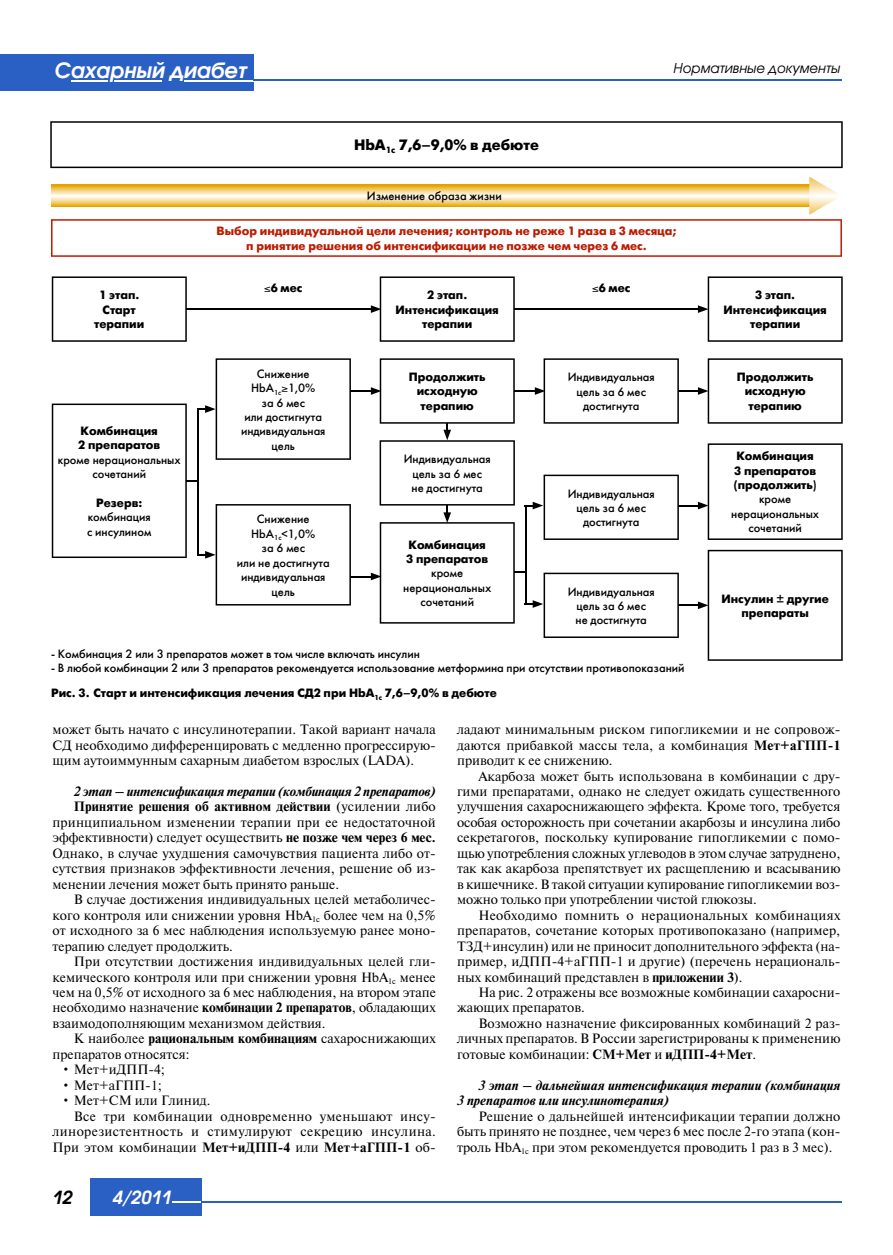
<style>
.page{position:relative;width:893px;height:1255px;background:#fff}
.page>*{position:absolute;margin:0;border:0;box-sizing:border-box;transform-origin:0 0}
.t1{font:italic 700 21px "Avant Garde Gothic C";color:#fff}
.t2{font:italic 700 18px "Avant Garde Gothic C";color:#fff}
.t3{font:italic 700 18px "Avant Garde Gothic C";color:#000}
.t4{font:700 15px "Futura Futuris C";color:#000}
.t5{font:13.5px/15.5px "Newton C";color:#000;text-align:justify}
.t6{font:italic 700 13.5px/15.5px "Newton C";color:#000}
.t7{font:13.5px "Newton C";letter-spacing:.025em;color:#000}
.t8{font:700 13.5px "Newton C";letter-spacing:.01em;color:#000}
.t9{font:italic 13.5px "Avant Garde Gothic C";color:#000}
.t10{font:12px/14.4px "Futura Futuris C";color:#000;text-align:center}
.t11{font:700 12px/14.4px "Futura Futuris C";color:#000;text-align:center}
.t12{font:700 12px/14.4px "Futura Futuris C";color:#bb1c00;text-align:center}
.s1{font-weight:400}
.s2{font-weight:700}
</style>
<div class="page">
<div style="left:90px;top:1178px;width:112px;height:37px;background:#2a5fc3"></div>
<hr style="left:173px;top:1200px;width:29px;height:2px;background:#fff">
<hr style="left:202px;top:1200px;width:640px;height:2px;background:#2a5fc3">
<div style="left:0;top:54px;width:254px;height:37px;background:#2a5fc3"></div>
<hr style="left:114px;top:80px;width:48px;height:1px;background:#fff">
<hr style="left:185px;top:80px;width:73px;height:1px;background:#fff">
<hr style="left:72px;top:80px;width:36px;height:1px;background:#fff">
<hr style="left:254px;top:80px;width:588px;height:1px;background:#2a5fc3">
<svg style="left:50px;top:121px;width:793px;height:47px"></svg>
<svg style="left:51px;top:176px;width:791px;height:81px"></svg>
<hr style="left:167px;top:308px;width:206px;height:2px;background:#000">
<hr style="left:349px;top:390px;width:24px;height:2px;background:#000">
<hr style="left:349px;top:575px;width:24px;height:2px;background:#000">
<hr style="left:494px;top:308px;width:206px;height:2px;background:#000">
<svg style="left:52px;top:276px;width:135px;height:66px"></svg>
<svg style="left:371px;top:276px;width:144px;height:66px"></svg>
<svg style="left:52px;top:358px;width:299px;height:247px"></svg>
<svg style="left:698px;top:276px;width:145px;height:66px"></svg>
<svg style="left:371px;top:358px;width:472px;height:302px"></svg>
<h1 class="t1" style="left:55px;top:61px;width:194px">Сахарный диабет</h1>
<p class="t9" style="left:673px;top:62px;width:168px">Нормативные документы</p>
<p class="t4" style="left:354px;top:139px;width:186px">HbA<sub>1c</sub> 7,6–9,0% в дебюте</p>
<p class="t10" style="left:367px;top:190px;width:136px">Изменение образа жизни</p>
<p class="t12" style="left:217px;top:225px;width:461px">Выбор индивидуальной цели лечения; контроль не реже 1 раза в 3 месяца; п ринятие решения об интенсификации не позже чем через 6 мес.</p>
<p class="t11" style="left:264px;top:282px;width:40px">≤6 мес</p>
<p class="t11" style="left:592px;top:282px;width:40px">≤6 мес</p>
<p class="t11" style="left:94px;top:289px;width:52px">1 этап.<br>Старт терапии</p>
<p class="t11" style="left:396px;top:289px;width:105px">2 этап.<br>Интенсификация терапии</p>
<p class="t11" style="left:78px;top:424px;width:84px;text-align:left">Комбинация<br>2 препаратов</p>
<p class="t10" style="left:58px;top:453px;width:124px">кроме нерациональных сочетаний</p>
<p class="t11" style="left:96px;top:496px;width:48px">Резерв:</p>
<p class="t10" style="left:87px;top:511px;width:66px;text-align:left">комбинация с инсулином</p>
<p class="t10" style="left:241px;top:368px;width:86px">Снижение<br>HbA<sub>1c</sub>≥1,0%<br>за 6 мес<br>или достигнута индивидуальная цель</p>
<p class="t10" style="left:237px;top:513px;width:94px">Снижение<br>HbA<sub>1c</sub>&lt;1,0%<br>за 6 мес<br>или не достигнута индивидуальная цель</p>
<p class="t11" style="left:409px;top:371px;width:78px">Продолжить исходную терапию</p>
<p class="t10" style="left:404px;top:453px;width:89px">Индивидуальная цель за 6 мес<br>не достигнута</p>
<p class="t11" style="left:406px;top:538px;width:84px;text-align:left">Комбинация<br>3 препаратов</p>
<p class="t10" style="left:403px;top:567px;width:89px">кроме нерациональных сочетаний</p>
<p class="t10" style="left:568px;top:371px;width:89px">Индивидуальная цель за 6 мес достигнута</p>
<p class="t10" style="left:568px;top:487px;width:89px">Индивидуальная цель за 6 мес достигнута</p>
<p class="t10" style="left:568px;top:585px;width:89px">Индивидуальная цель за 6 мес<br>не достигнута</p>
<p class="t10" style="left:51px;top:647px;width:370px">- Комбинация 2 или 3 препаратов может в том числе включать инсулин</p>
<p class="t10" style="left:51px;top:662px;width:635px">- В любой комбинации 2 или 3 препаратов рекомендуется использование метформина при отсутствии противопоказаний</p>
<p class="t11" style="left:51px;top:687px;width:447px">Рис. 3. Старт и интенсификация лечения СД2 при HbA<sub>1c</sub> 7,6–9,0% в дебюте</p>
<p class="t11" style="left:723px;top:289px;width:105px">3 этап.<br>Интенсификация терапии</p>
<p class="t11" style="left:737px;top:371px;width:78px">Продолжить исходную терапию</p>
<p class="t11" style="left:731px;top:450px;width:89px">Комбинация<br>3 препаратов (продолжить<span class="s1">) кроме нерациональных сочетаний</span></p>
<p class="t11" style="left:721px;top:592px;width:109px">Инсулин ± другие препараты</p>
<p class="t5" style="left:53px;top:723px;width:385px">может быть начато с инсулинотерапии. Такой вариант начала СД необходимо дифференцировать с медленно прогрессирую&shy;щим аутоиммунным сахарным диабетом взрослых (LADA).</p>
<p class="t6" style="left:74px;top:785px;width:364px">2 этап – интенсификация терапии (комбинация 2 препаратов)</p>
<p class="t8" style="left:74px;top:801px;width:364px">Принятие решения об активном действии <span class="s1">(усилении либо</span></p>
<p class="t5" style="left:53px;top:816px;width:385px">принципиальном изменении терапии при ее недостаточной</p>
<p class="t5" style="left:53px;top:831px;width:385px">эффективности) следует осуществить <span class="s2">не позже чем через 6 мес.</span></p>
<p class="t5" style="left:53px;top:846px;width:385px">Однако, в случае ухудшения самочувствия пациента либо от-</p>
<p class="t5" style="left:53px;top:862px;width:385px">сутствия признаков эффективности лечения, решение об из-</p>
<p class="t5" style="left:53px;top:877px;width:288px">менении лечения может быть принято раньше.</p>
<p class="t5" style="left:74px;top:893px;width:364px">В случае достижения индивидуальных целей метаболичес-</p>
<p class="t5" style="left:53px;top:908px;width:385px">кого контроля или снижении уровня HbA<sub>1c</sub> более чем на 0,5%</p>
<p class="t5" style="left:53px;top:924px;width:385px">от исходного за 6 мес наблюдения используемую ранее моно-</p>
<p class="t5" style="left:53px;top:939px;width:182px">терапию следует продолжить.</p>
<p class="t5" style="left:74px;top:955px;width:364px">При отсутствии достижения индивидуальных целей гли-</p>
<p class="t5" style="left:53px;top:970px;width:385px">кемического контроля или при снижении уровня HbA<sub>1c</sub> менее</p>
<p class="t5" style="left:53px;top:985px;width:385px">чем на 0,5% от исходного за 6 мес наблюдения, на втором этапе</p>
<p class="t5" style="left:53px;top:1001px;width:385px">необходимо назначение <span class="s2">комбинации 2 препаратов</span>, обладающих</p>
<p class="t5" style="left:53px;top:1016px;width:275px">взаимодополняющим механизмом действия.</p>
<p class="t5" style="left:74px;top:1032px;width:364px">К наиболее <span class="s2">рациональным комбинациям</span> сахароснижающих</p>
<p class="t5" style="left:53px;top:1047px;width:138px">препаратов относятся:</p>
<p class="t5" style="left:61px;top:1063px;width:106px">• Мет+иДПП-4;</p>
<p class="t5" style="left:61px;top:1078px;width:102px">• Мет+аГПП-1;</p>
<p class="t5" style="left:61px;top:1094px;width:151px">• Мет+СМ или Глинид.</p>
<p class="t7" style="left:74px;top:1110px;width:364px">Все три комбинации одновременно уменьшают инсу-</p>
<p class="t7" style="left:53px;top:1126px;width:385px">линорезистентность и стимулируют секрецию инсулина.</p>
<p class="t5" style="left:53px;top:1140px;width:385px">При этом комбинации <span class="s2">Мет+иДПП-4</span> или <span class="s2">Мет+аГПП-1</span> об-</p>
<h2 class="t3" style="left:53px;top:1189px;width:22px">12</h2>
<h2 class="t2" style="left:113px;top:1189px;width:60px">4/2011</h2>
<p class="t5" style="left:457px;top:723px;width:385px">ладают минимальным риском гипогликемии и не сопровож&shy;даются прибавкой массы тела, а комбинация <span class="s2">Мет+аГПП-1 </span>приводит к ее снижению.</p>
<p class="t5" style="left:457px;top:769px;width:385px;text-indent:21px">Акарбоза может быть использована в комбинации с дру&shy;гими препаратами, однако не следует ожидать существенного улучшения сахароснижающего эффекта. Кроме того, требуется особая осторожность при сочетании акарбозы и инсулина либо секретагогов, поскольку купирование гипогликемии с помо&shy;щью употребления сложных углеводов в этом случае затруднено, так как акарбоза препятствует их расщеплению и всасыванию в кишечнике. В такой ситуации купирование гипогликемии воз&shy;можно только при употреблении чистой глюкозы.</p>
<p class="t5" style="left:457px;top:908px;width:385px;text-indent:21px">Необходимо помнить о нерациональных комбинациях препаратов, сочетание которых противопоказано (например, ТЗД+инсулин) или не приносит дополнительного эффекта (на&shy;пример, иДПП-4+аГПП-1 и другие) (перечень нерациональ&shy;ных комбинаций представлен в <span class="s2">приложении 3</span>).</p>
<p class="t5" style="left:457px;top:985px;width:385px;text-indent:21px">На рис. 2 отражены все возможные комбинации сахаросни&shy;жающих препаратов.</p>
<p class="t5" style="left:457px;top:1016px;width:385px;text-indent:21px">Возможно назначение фиксированных комбинаций 2 раз&shy;личных препаратов. В России зарегистрированы к применению готовые комбинации: <span class="s2">СМ+Мет</span> и <span class="s2">иДПП-4+Мет</span>.</p>
<p class="t6" style="left:457px;top:1078px;width:385px;text-indent:21px">3 этап – дальнейшая интенсификация терапии (комбинация<br>3 препаратов или инсулинотерапия)</p>
<p class="t5" style="left:457px;top:1109px;width:385px;text-indent:21px">Решение о дальнейшей интенсификации терапии должно быть принято не позднее, чем через 6 мес после 2-го этапа (кон&shy;троль HbA<sub>1c</sub> при этом рекомендуется проводить 1 раз в 3 мес).</p>
</div>
